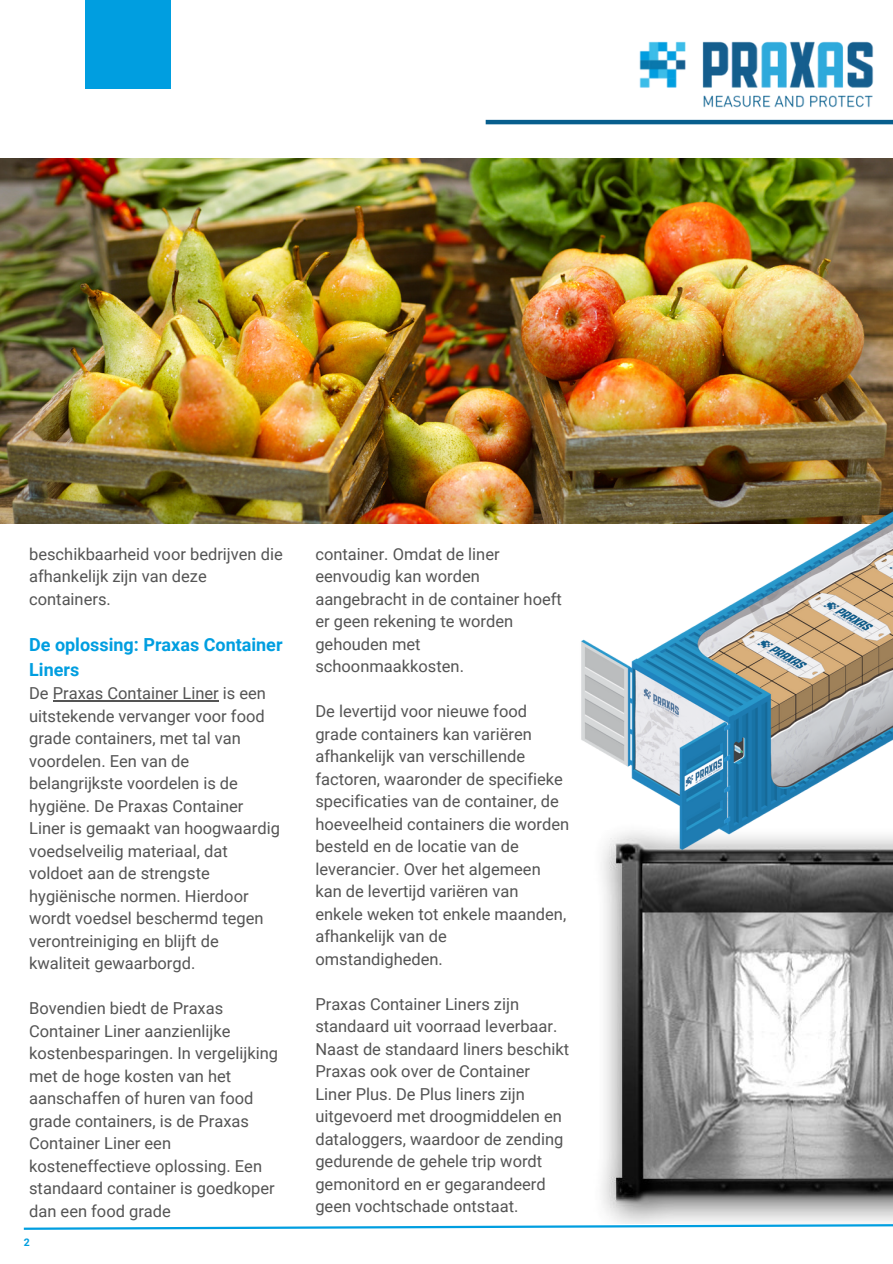
<style>
.page{position:relative;width:893px;height:1264px;background:#fff}
.page>*{position:absolute;margin:0;border:0;box-sizing:border-box;transform-origin:0 0}
.t1{font:700 18px/24.8px "Roboto";color:#009ee0}
.t2{font:16.5px/22.5px "Roboto";color:#545454}
.t3{font:700 10.5px "Roboto";color:#019edf}
</style>
<div class="page">
<img style="left:0;top:159px;width:892px;height:364px">
<hr style="left:485px;top:120px;width:407px;height:4px;background:#075e8d">
<img style="left:633px;top:41px;width:246px;height:84px">
<svg style="left:23px;top:1223px;width:869px;height:7px"></svg>
<div style="left:85px;top:0;width:85px;height:89px;background:#009ee0"></div>
<img style="left:602px;top:895px;width:290px;height:328px">
<hr style="left:53px;top:700px;width:166px;height:1px;background:#545454">
<img style="left:442px;top:410px;width:450px;height:485px">
<p class="t2" style="left:29px;top:543px;width:255px">beschikbaarheid voor bedrijven die afhankelijk zijn van deze containers.</p>
<p class="t1" style="left:29px;top:632px;width:255px">De oplossing: Praxas Container<br>Liners</p>
<p class="t2" style="left:29px;top:682px;width:252px">De Praxas Container Liner is een uitstekende vervanger voor food grade containers, met tal van voordelen. Een van de belangrijkste voordelen is de hygiëne. De Praxas Container<br>Liner is gemaakt van hoogwaardig voedselveilig materiaal, dat voldoet aan de strengste hygiënische normen. Hierdoor wordt voedsel beschermd tegen verontreiniging en blijft de kwaliteit gewaarborgd.</p>
<p class="t2" style="left:29px;top:997px;width:250px">Bovendien biedt de Praxas<br>Container Liner aanzienlijke kostenbesparingen. In vergelijking met de hoge kosten van het aanschaffen of huren van food grade containers, is de Praxas<br>Container Liner een kosteneffectieve oplossing. Een standaard container is goedkoper dan een food grade</p>
<p class="t3" style="left:24px;top:1236px;width:8px">2</p>
<p class="t2" style="left:315px;top:543px;width:248px">container. Omdat de liner eenvoudig kan worden aangebracht in de container hoeft er geen rekening te worden gehouden met schoonmaakkosten.</p>
<p class="t2" style="left:315px;top:700px;width:255px">De levertijd voor nieuwe food grade containers kan variëren afhankelijk van verschillende factoren, waaronder de specifieke specificaties van de container, de hoeveelheid containers die worden besteld en de locatie van de leverancier. Over het algemeen</p>
<p class="t2" style="left:315px;top:880px;width:252px">kan de levertijd variëren van enkele weken tot enkele maanden, afhankelijk van de omstandigheden.</p>
<p class="t2" style="left:315px;top:992px;width:255px">Praxas Container Liners zijn standaard uit voorraad leverbaar.<br>Naast de standaard liners beschikt<br>Praxas ook over de Container<br>Liner Plus. De Plus liners zijn uitgevoerd met droogmiddelen en dataloggers, waardoor de zending gedurende de gehele trip wordt gemonitord en er gegarandeerd geen vochtschade ontstaat.</p>
</div>
